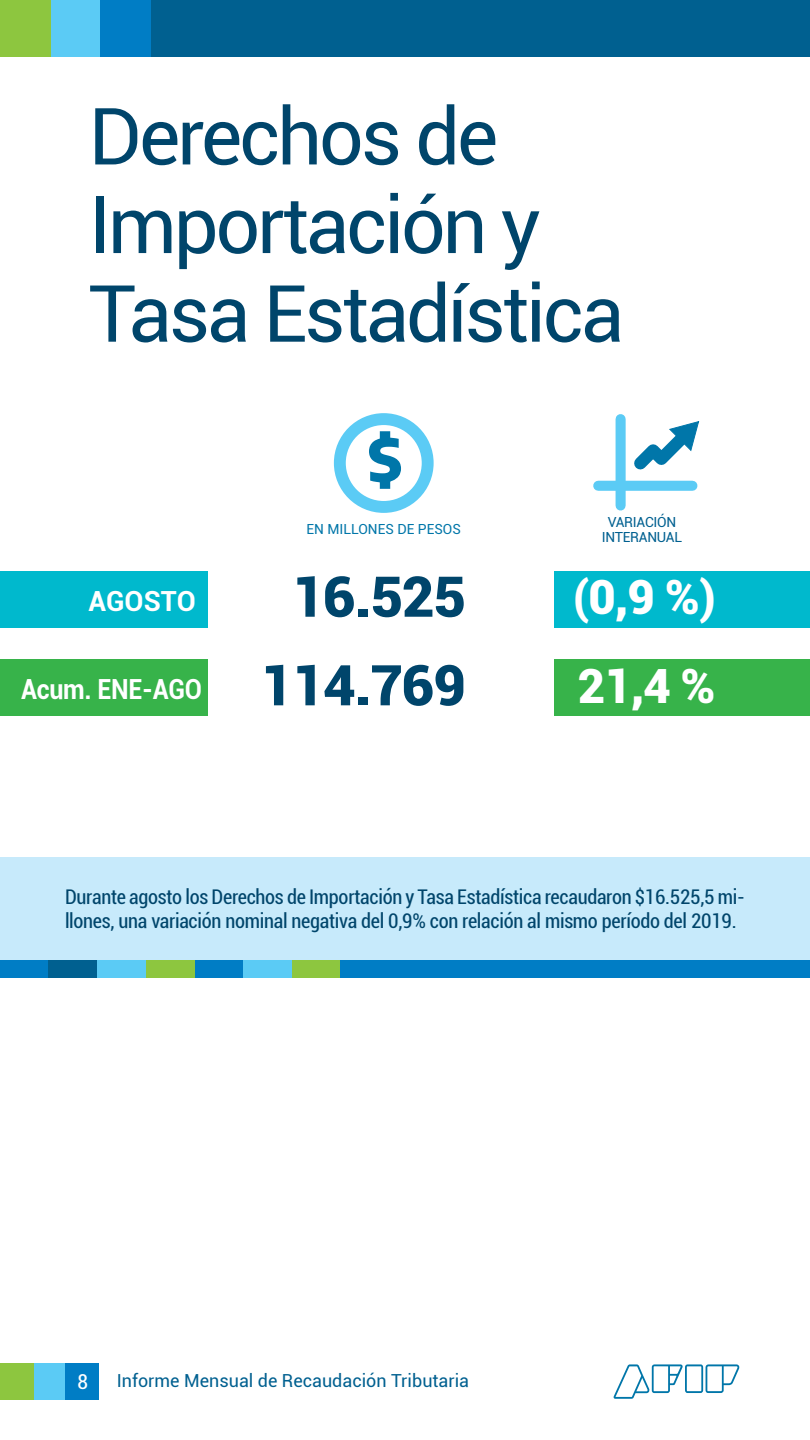
<style>
.page{position:relative;width:810px;height:1440px;background:#fff}
.page>*{position:absolute;margin:0;border:0;box-sizing:border-box;transform-origin:0 0}
.t1{font:78.97px/88.7px "Roboto";letter-spacing:-.04em;color:#00456b}
.t2{font:800 58.72px "Encode Sans";color:#0076a9}
.t3{font:900 56.25px "Roboto";letter-spacing:-.02em;color:#00456b}
.t4{font:900 47.25px "Roboto";color:#fff}
.t5{font:700 27.75px "Roboto";letter-spacing:-.01em;color:#fff;scale:.9 1}
.t6{font:700 27.75px "Roboto";letter-spacing:-.01em;color:#fff}
.t7{font:condensed 20.55px "Roboto";color:#fff}
.t8{font:condensed 20.25px/24.3px "Roboto";letter-spacing:-.015em;color:#00456b}
.t9{font:18px "Roboto";color:#006090}
.t10{font:13.95px/14.2px "Roboto";letter-spacing:-.02em;color:#006090;text-align:center}
.t11{font:13.95px "Roboto";color:#0076a9}
</style>
<div class="page">
<div style="left:0;top:857px;width:810px;height:113px;background:#c7eafb"></div>
<div style="left:292px;top:961px;width:49px;height:17px;background:#8dc63f"></div>
<div style="left:243px;top:961px;width:49px;height:17px;background:#5bcbf5"></div>
<div style="left:195px;top:961px;width:48px;height:17px;background:#007dc5"></div>
<div style="left:0;top:961px;width:49px;height:17px;background:#007dc5"></div>
<div style="left:146px;top:961px;width:49px;height:17px;background:#8dc63f"></div>
<div style="left:97px;top:961px;width:49px;height:17px;background:#5bcbf5"></div>
<div style="left:49px;top:961px;width:48px;height:17px;background:#006090"></div>
<div style="left:340px;top:961px;width:470px;height:17px;background:#007dc5"></div>
<div style="left:0;top:659px;width:207px;height:57px;background:#37b34a"></div>
<div style="left:554px;top:659px;width:256px;height:57px;background:#37b34a"></div>
<div style="left:0;top:571px;width:207px;height:56px;background:#00b9cd"></div>
<div style="left:554px;top:571px;width:256px;height:56px;background:#00b9cd"></div>
<div style="left:33px;top:1363px;width:33px;height:37px;background:#5bcbf5"></div>
<div style="left:66px;top:1363px;width:33px;height:37px;background:#007dc5"></div>
<div style="left:0;top:1363px;width:33px;height:37px;background:#8dc63f"></div>
<div style="left:151px;top:0;width:659px;height:56px;background:#006090"></div>
<div style="left:50px;top:0;width:50px;height:56px;background:#5bcbf5"></div>
<div style="left:100px;top:0;width:51px;height:56px;background:#007dc5"></div>
<div style="left:0;top:0;width:51px;height:56px;background:#8dc63f"></div>
<div style="left:334px;top:413px;width:100px;height:100px;border:12px solid #5bcbf5;border-radius:50%"></div>
<svg style="left:626px;top:421px;width:74px;height:60px"></svg>
<div style="left:616px;top:419px;width:10px;height:87px;background:#5bcbf5"></div>
<div style="left:598px;top:481px;width:94px;height:10px;background:#5bcbf5"></div>
<svg style="left:614px;top:1364px;width:125px;height:35px"></svg>
<h1 class="t1" style="left:89px;top:89px;width:537px">Derechos de<br>Importación y<br>Tasa Estadística</h1>
<h3 class="t6" style="left:88px;top:581px;width:109px">AGOSTO</h3>
<h3 class="t5" style="left:21px;top:670px;width:203px">Acum. ENE-AGO</h3>
<h2 class="t2" style="left:368px;top:420px;width:36px">$</h2>
<p class="t11" style="left:307px;top:520px;width:156px">EN MILLONES DE PESOS</p>
<h3 class="t3" style="left:292px;top:557px;width:176px">16.525</h3>
<h3 class="t3" style="left:260px;top:645px;width:207px">114.769</h3>
<p class="t10" style="left:602px;top:515px;width:82px">VARIACIÓN<br>INTERANUAL</p>
<h3 class="t4" style="left:573px;top:564px;width:145px">(0,9 %)</h3>
<h3 class="t4" style="left:578px;top:652px;width:139px">21,4 %</h3>
<p class="t8" style="left:65px;top:884px;width:681px">Durante agosto los Derechos de Importación y Tasa Estadística recaudaron $16.525,5 mi&shy;llones, una variación nominal negativa del 0,9% con relación al mismo período del 2019.</p>
<p class="t7" style="left:77px;top:1368px;width:12px">8</p>
<p class="t9" style="left:117px;top:1368px;width:354px">Informe Mensual de Recaudación Tributaria</p>
</div>
